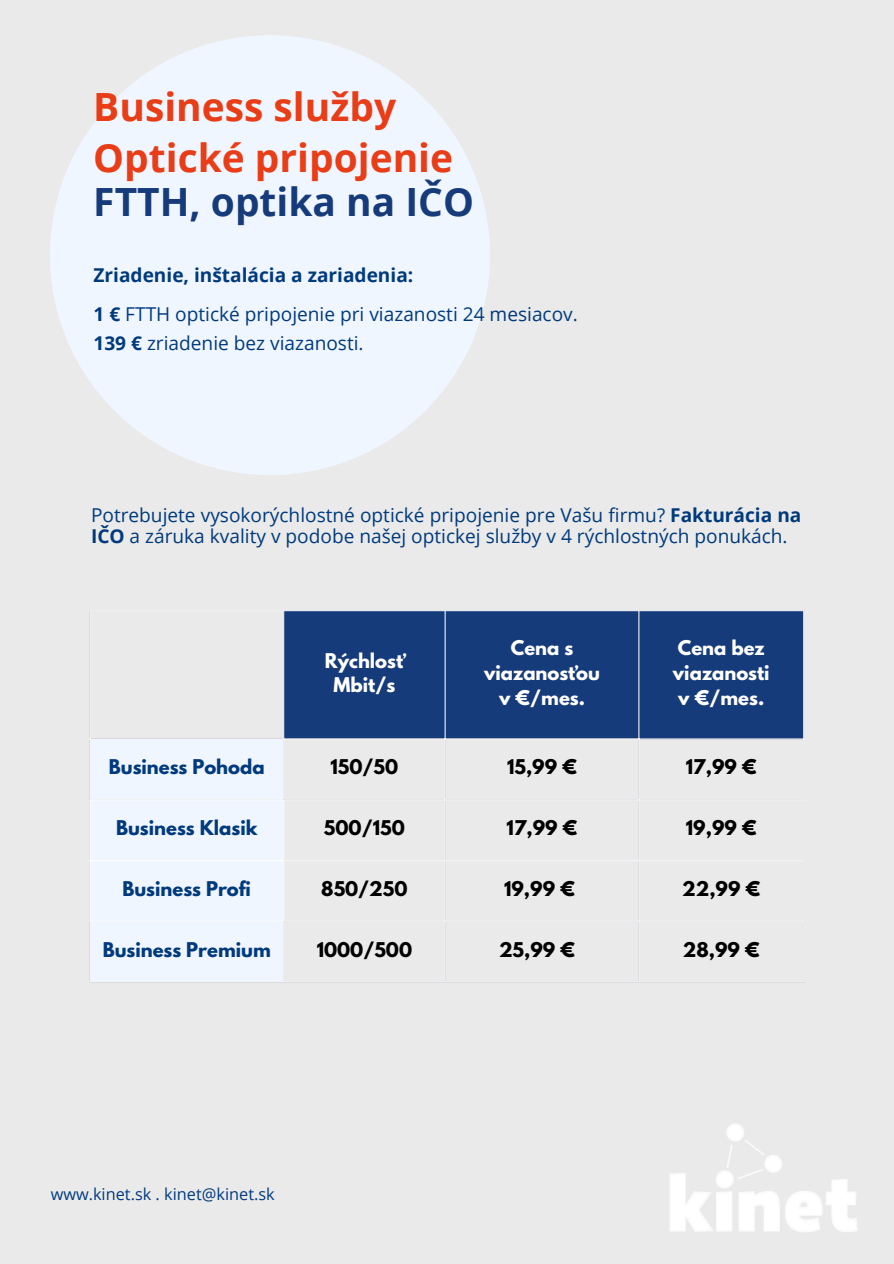
<style>
.page{position:relative;width:894px;height:1264px;background:#fff}
.page>*{position:absolute;margin:0;border:0;box-sizing:border-box;transform-origin:0 0}
.t1{font:700 38.85px/44.4px "Open Sans";color:#e83d16}
.t2{font:19.05px/21.3px "Open Sans";color:#003a7d}
.t3{font:700 19.05px "Open Sans";color:#003a7d}
.t4{font:700 18px "League Spartan";color:#000}
.t5{font:700 18px/24.8px "League Spartan";color:#fff;text-align:center}
.t6{font:700 18px "League Spartan";color:#003a7d}
.t7{font:16.35px "Open Sans";color:#003a7d}
.s1{color:#163b7a}
.s2{font-weight:700}
</style>
<div class="page">
<div style="left:0;top:0;width:893px;height:1263px;background:#eaeaea"></div>
<div style="left:50px;top:35px;width:440px;height:440px;background:#f0f6ff;border-radius:50%"></div>
<div style="left:284px;top:611px;width:518px;height:127px;background:#163b7a"></div>
<div style="left:90px;top:739px;width:193px;height:242px;background:#f0f6ff"></div>
<hr style="left:89px;top:611px;width:1px;height:188px;background:#f4f3f8">
<hr style="left:89px;top:921px;width:1px;height:60px;background:#f4f3f8">
<hr style="left:283px;top:611px;width:1px;height:188px;background:#f4f3f8">
<hr style="left:283px;top:921px;width:1px;height:60px;background:#f4f3f8">
<hr style="left:444px;top:611px;width:1px;height:370px;background:#f4f3f8">
<hr style="left:638px;top:611px;width:1px;height:370px;background:#f4f3f8">
<hr style="left:802px;top:611px;width:2px;height:370px;background:#f4f3f8">
<hr style="left:89px;top:610px;width:715px;height:1px;background:#f4f3f8">
<hr style="left:89px;top:738px;width:715px;height:1px;background:#f4f3f8">
<hr style="left:284px;top:799px;width:520px;height:1px;background:#f4f3f8">
<hr style="left:284px;top:860px;width:520px;height:1px;background:#f4f3f8">
<hr style="left:284px;top:920px;width:520px;height:1px;background:#f4f3f8">
<hr style="left:89px;top:981px;width:715px;height:1px;background:#f4f3f8">
<hr style="left:89px;top:800px;width:1px;height:120px;background:#fff">
<hr style="left:283px;top:800px;width:1px;height:120px;background:#fff">
<hr style="left:89px;top:799px;width:195px;height:1px;background:#fff">
<hr style="left:89px;top:860px;width:195px;height:1px;background:#fff">
<hr style="left:89px;top:920px;width:195px;height:1px;background:#fff">
<img style="left:670px;top:1124px;width:187px;height:108px">
<h1 class="t1" style="left:93px;top:83px;width:304px">Business služby</h1>
<p class="t1" style="left:93px;top:134px;width:382px">Optické pripojenie<br><span class="s1">FTTH, optika na IČO</span></p>
<p class="t3" style="left:93px;top:261px;width:321px">Zriadenie, inštalácia a zariadenia:</p>
<p class="t2" style="left:93px;top:303px;width:485px"><span class="s2">1 €</span> FTTH optické pripojenie pri viazanosti 24 mesiacov.</p>
<p class="t2" style="left:93px;top:332px;width:271px"><span class="s2">139 €</span> zriadenie bez viazanosti.</p>
<p class="t2" style="left:91px;top:503px;width:711px">Potrebujete vysokorýchlostné optické pripojenie pre Vašu firmu? <span class="s2">Fakturácia na<br>IČO</span> a záruka kvality v podobe našej optickej služby v 4 rýchlostných ponukách.</p>
<h1 class="t5" style="left:325px;top:650px;width:80px">Rýchlosť</h1>
<h2 class="t5" style="left:333px;top:675px;width:63px">Mbit/s</h2>
<p class="t5" style="left:484px;top:637px;width:117px">Cena s viazanosťou</p>
<p class="t5" style="left:499px;top:687px;width:87px">v €/mes.</p>
<p class="t5" style="left:672px;top:637px;width:98px;text-align:left">Cena bez viazanosti</p>
<p class="t5" style="left:678px;top:687px;width:87px">v €/mes.</p>
<p class="t6" style="left:109px;top:758px;width:157px">Business Pohoda</p>
<p class="t4" style="left:330px;top:758px;width:69px">150/50</p>
<p class="t4" style="left:507px;top:758px;width:71px">15,99 €</p>
<p class="t4" style="left:685px;top:758px;width:72px">17,99 €</p>
<p class="t6" style="left:116px;top:819px;width:143px">Business Klasik</p>
<p class="t4" style="left:324px;top:819px;width:82px">500/150</p>
<p class="t4" style="left:506px;top:819px;width:72px">17,99 €</p>
<p class="t4" style="left:685px;top:819px;width:72px">19,99 €</p>
<p class="t6" style="left:122px;top:879px;width:130px">Business Profi</p>
<p class="t4" style="left:321px;top:879px;width:88px">850/250</p>
<p class="t4" style="left:504px;top:879px;width:72px">19,99 €</p>
<p class="t4" style="left:682px;top:879px;width:80px">22,99 €</p>
<p class="t6" style="left:103px;top:940px;width:169px">Business Premium</p>
<p class="t4" style="left:316px;top:940px;width:97px">1000/500</p>
<p class="t4" style="left:499px;top:940px;width:78px">25,99 €</p>
<p class="t4" style="left:682px;top:940px;width:78px">28,99 €</p>
<p class="t7" style="left:51px;top:1182px;width:225px">www.kinet.sk . kinet@kinet.sk</p>
</div>
